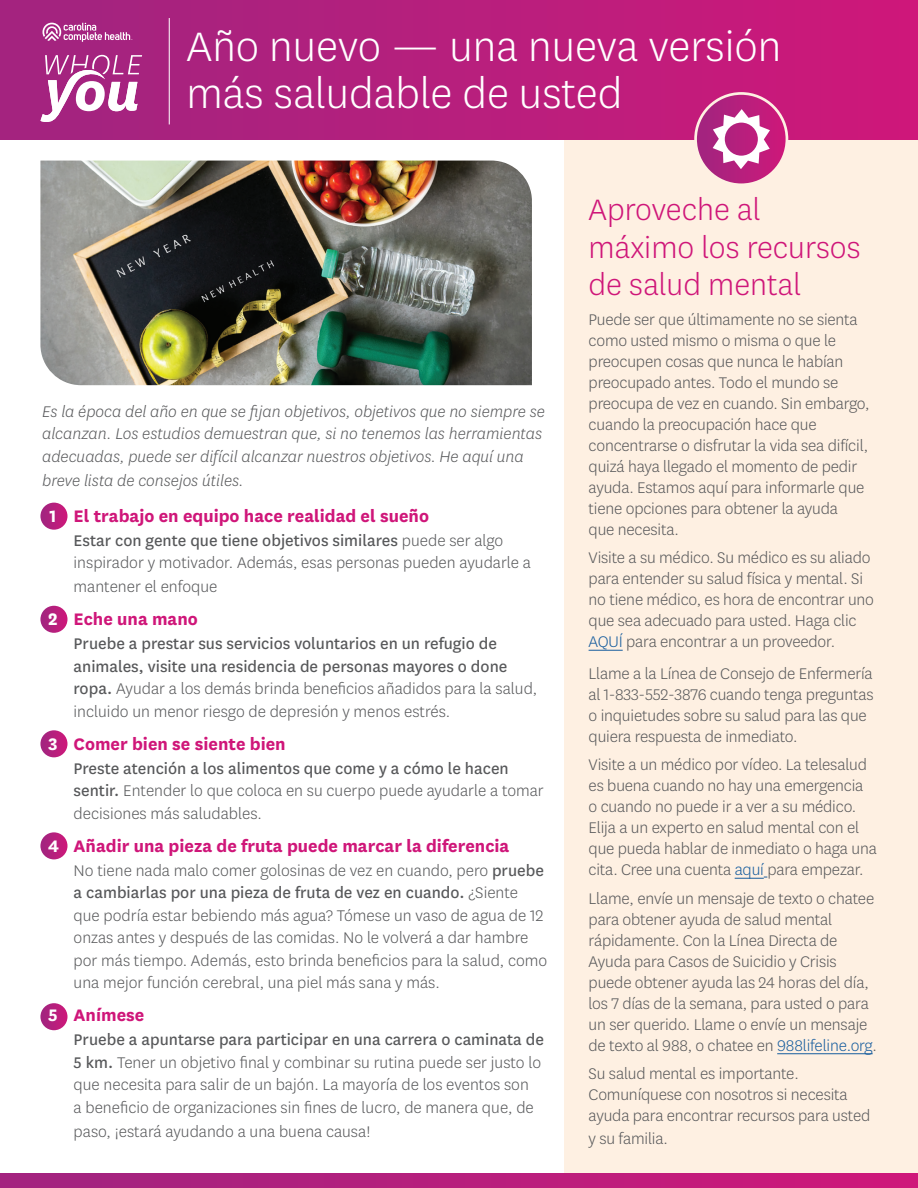
<style>
.page{position:relative;width:918px;height:1188px;background:#fff}
.page>*{position:absolute;margin:0;border:0;box-sizing:border-box;transform-origin:0 0}
.t1{font:300 48px/46.5px "Centene Sans";color:#fff}
.t2{font:300 34.5px/37.5px "Centene Sans";color:#cf1679}
.t3{font:700 19.5px "Centene Sans";color:#cf1679}
.t4{font:300 18px/21px "Centene Sans";letter-spacing:-.01em;color:#57585a}
.t5{font:italic 300 18px/23px "Centene Sans";color:#57585a}
.t6{font:18px/22.5px "Centene Sans";color:#57585a}
.s1{color:#fff}
.s2{font-weight:400}
.s3{font-weight:300}
.s4{color:#175d9e}
</style>
<div class="page">
<svg style="left:40px;top:1003px;width:28px;height:27px"></svg>
<svg style="left:40px;top:832px;width:28px;height:27px"></svg>
<svg style="left:40px;top:730px;width:28px;height:27px"></svg>
<svg style="left:40px;top:606px;width:28px;height:27px"></svg>
<svg style="left:40px;top:503px;width:28px;height:27px"></svg>
<div style="left:565px;top:139px;width:353px;height:1034px;background:#fef0e2"></div>
<div style="left:0;top:0;width:918px;height:139px;background:linear-gradient(to right,#a02580,#ce187a)"></div>
<svg style="left:40px;top:55px;width:102px;height:67px"></svg>
<hr style="left:169px;top:18px;width:1px;height:106px;background:#fff">
<svg style="left:42px;top:23px;width:90px;height:19px;background:#bc5ea1"></svg>
<hr style="left:589px;top:650px;width:34px;height:1px;background:#175d9e">
<svg style="left:735px;top:877px;width:32px;height:2px"></svg>
<hr style="left:777px;top:1053px;width:96px;height:1px;background:#175d9e">
<svg style="left:0;top:1173px;width:918px;height:15px;background:#b71e7c"></svg>
<img style="left:40px;top:161px;width:492px;height:224px">
<svg style="left:696px;top:93px;width:91px;height:92px;background:#bd3185"></svg>
<div style="left:694px;top:92px;width:94px;height:94px;border:3px solid #fef0e2;border-radius:50%"></div>
<svg style="left:713px;top:109px;width:57px;height:60px"></svg>
<h1 class="t1" style="left:186px;top:22px;width:597px">Año nuevo — una nueva versión más saludable de usted</h1>
<p class="t5" style="left:42px;top:399px;width:504px">Es la época del año en que se fijan objetivos, objetivos que no siempre se alcanzan. Los estudios demuestran que, si no tenemos las herramientas adecuadas, puede ser difícil alcanzar nuestros objetivos. He aquí una breve lista de consejos útiles.</p>
<p class="t3" style="left:50px;top:502px;width:381px"><span class="s1">1</span> El trabajo en equipo hace realidad el sueño</p>
<p class="t4" style="left:74px;top:528px;width:459px;line-height:23.2px"><span class="s2">Estar con gente que tiene objetivos similares</span> puede ser algo inspirador y motivador. Además, esas personas pueden ayudarle a mantener el enfoque</p>
<p class="t3" style="left:48px;top:605px;width:151px"><span class="s1">2</span> Eche una mano</p>
<p class="t6" style="left:74px;top:632px;width:465px">Pruebe a prestar sus servicios voluntarios en un refugio de animales, visite una residencia de personas mayores o done ropa. <span class="s3">Ayudar a los demás brinda beneficios añadidos para la salud, incluido un menor riesgo de depresión y menos estrés.</span></p>
<p class="t3" style="left:48px;top:730px;width:239px"><span class="s1">3</span> Comer bien se siente bien</p>
<p class="t4" style="left:74px;top:756px;width:472px;line-height:22.5px"><span class="s2">Preste atención a los alimentos que come y a cómo le hacen sentir.</span> Entender lo que coloca en su cuerpo puede ayudarle a tomar decisiones más saludables.</p>
<p class="t3" style="left:48px;top:832px;width:463px"><span class="s1">4</span> Añadir una pieza de fruta puede marcar la diferencia</p>
<p class="t4" style="left:74px;top:858px;width:475px;line-height:22.5px">No tiene nada malo comer golosinas de vez en cuando, pero <span class="s2">pruebe a cambiarlas por una pieza de fruta de vez en cuando.</span> ¿Siente que podría estar bebiendo más agua? Tómese un vaso de agua de 12 onzas antes y después de las comidas. No le volverá a dar hambre por más tiempo. Además, esto brinda beneficios para la salud, como una mejor función cerebral, una piel más sana y más.</p>
<p class="t3" style="left:48px;top:1001px;width:98px"><span class="s1">5</span> Anímese</p>
<p class="t4" style="left:74px;top:1028px;width:472px;line-height:22.8px"><span class="s2">Pruebe a apuntarse para participar en una carrera o caminata de 5 km.</span> Tener un objetivo final y combinar su rutina puede ser justo lo que necesita para salir de un bajón. La mayoría de los eventos son<br>a beneficio de organizaciones sin fines de lucro, de manera que, de paso, ¡estará ayudando a una buena causa!</p>
<h2 class="t2" style="left:589px;top:190px;width:273px">Aproveche al máximo los recursos de salud mental</h2>
<p class="t4" style="left:589px;top:308px;width:283px">Puede ser que últimamente no se sienta como usted mismo o misma o que le preocupen cosas que nunca le habían preocupado antes. Todo el mundo se preocupa de vez en cuando. Sin embargo, cuando la preocupación hace que concentrarse o disfrutar la vida sea difícil, quizá haya llegado el momento de pedir ayuda. Estamos aquí para informarle que tiene opciones para obtener la ayuda<br>que necesita.</p>
<p class="t4" style="left:589px;top:547px;width:287px">Visite a su médico. Su médico es su aliado para entender su salud física y mental. Si no tiene médico, es hora de encontrar uno que sea adecuado para usted. Haga clic <span class="s4">AQUÍ</span> para encontrar a un proveedor.</p>
<p class="t4" style="left:589px;top:662px;width:287px">Llame a la Línea de Consejo de Enfermería al 1-833-552-3876 cuando tenga preguntas o inquietudes sobre su salud para las que quiera respuesta de inmediato.</p>
<p class="t4" style="left:589px;top:754px;width:290px">Visite a un médico por vídeo. La telesalud es buena cuando no hay una emergencia<br>o cuando no puede ir a ver a su médico.<br>Elija a un experto en salud mental con el que pueda hablar de inmediato o haga una cita. Cree una cuenta <span class="s4">aquí</span> para empezar.</p>
<p class="t4" style="left:589px;top:887px;width:290px">Llame, envíe un mensaje de texto o chatee para obtener ayuda de salud mental rápidamente. Con la Línea Directa de Ayuda para Casos de Suicidio y Crisis puede obtener ayuda las 24 horas del día, los 7 días de la semana, para usted o para un ser querido. Llame o envíe un mensaje de texto al 988, o chatee en <span class="s4">988lifeline.org</span>.</p>
<p class="t4" style="left:589px;top:1063px;width:283px;line-height:21.5px">Su salud mental es importante.<br>Comuníquese con nosotros si necesita ayuda para encontrar recursos para usted y su familia.</p>
</div>
